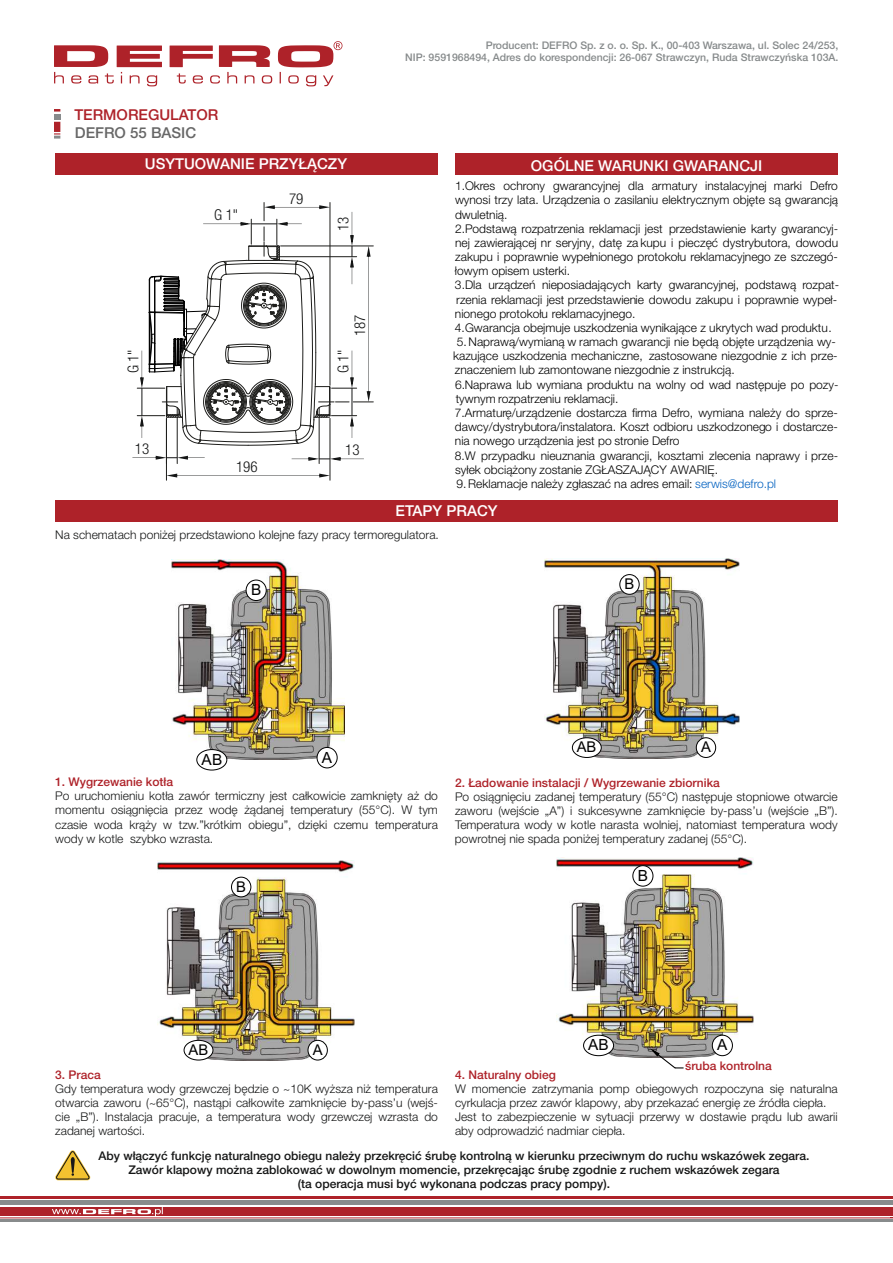
<style>
.page{position:relative;width:893px;height:1263px;background:#fff}
.page>*{position:absolute;margin:0;border:0;box-sizing:border-box;transform-origin:0 0}
.t1{font:15.45px "Arial";color:#000}
.t2{font:500 15px "Helvetica Neue LT Pro";color:#fff}
.t3{font:300 condensed 15px "Helvetica Neue LT Pro";color:#151616}
.t4{font:500 15px "Helvetica Neue LT Pro";color:#ae2229}
.t5{font:500 15px "Helvetica Neue LT Pro";color:#676767}
.t6{font:14.85px "Arial";color:#000}
.t7{font:300 12px/14.1px "Helvetica Neue LT Pro";color:#000}
.t8{font:300 12px/14.1px "Helvetica Neue LT Pro";color:#151616;text-align:justify}
.t9{font:500 12px/14.1px "Helvetica Neue LT Pro";color:#151616;text-align:center}
.t10{font:500 12px "Helvetica Neue LT Pro";color:#ae2229}
.t11{font:500 10.5px/12.3px "Helvetica Neue LT Pro";color:#868a8b;text-align:right}
.s1{color:#0563c1}
</style>
<div class="page">
<hr style="left:177px;top:417px;width:1px;height:47px;background:#1d1d1b">
<hr style="left:319px;top:417px;width:1px;height:47px;background:#1d1d1b">
<hr style="left:166px;top:418px;width:1px;height:62px;background:#1d1d1b">
<hr style="left:330px;top:418px;width:1px;height:62px;background:#1d1d1b">
<svg style="left:167px;top:474px;width:163px;height:3px"></svg>
<svg style="left:137px;top:202px;width:236px;height:244px"></svg>
<svg style="left:292px;top:457px;width:72px;height:4px"></svg>
<svg style="left:132px;top:456px;width:73px;height:4px"></svg>
<svg style="left:54px;top:41px;width:288px;height:45px"></svg>
<div style="left:54px;top:122px;width:6px;height:10px;background:#ae2229"></div>
<svg style="left:54px;top:133px;width:6px;height:6px"></svg>
<svg style="left:54px;top:109px;width:6px;height:10px"></svg>
<hr style="left:0;top:1217px;width:893px;height:1px;background:#ae2229">
<div style="left:0;top:1207px;width:893px;height:9px;background:#ae2229"></div>
<hr style="left:0;top:1219px;width:893px;height:3px;background:#888b8c">
<div style="left:0;top:1200px;width:893px;height:5px;background:#888b8c"></div>
<svg style="left:52px;top:1207px;width:111px;height:9px"></svg>
<hr style="left:0;top:1196px;width:893px;height:2px;background:#ae2229">
<div style="left:55px;top:153px;width:383px;height:21px;background:#ae2229"></div>
<div style="left:55px;top:500px;width:783px;height:22px;background:#ae2229"></div>
<img style="left:172px;top:560px;width:173px;height:199px">
<div style="left:246px;top:580px;width:20px;height:20px;background:#fff;border-radius:50%"></div>
<div style="left:246px;top:580px;width:21px;height:21px;border:1px solid #000;border-radius:50%"></div>
<div style="left:317px;top:747px;width:20px;height:21px;background:#fff;border-radius:50%"></div>
<div style="left:317px;top:747px;width:21px;height:21px;border:1px solid #000;border-radius:50%"></div>
<div style="left:197px;top:749px;width:30px;height:21px;background:#fff;border-radius:50%"></div>
<div style="left:196px;top:749px;width:31px;height:21px;border:1px solid #000;border-radius:50%"></div>
<img style="left:544px;top:559px;width:195px;height:199px">
<div style="left:620px;top:575px;width:19px;height:19px;background:#fff;border-radius:50%"></div>
<div style="left:619px;top:574px;width:21px;height:21px;border:1px solid #000;border-radius:50%"></div>
<div style="left:696px;top:738px;width:20px;height:19px;background:#fff;border-radius:50%"></div>
<div style="left:696px;top:737px;width:20px;height:21px;border:1px solid #000;border-radius:50%"></div>
<div style="left:572px;top:738px;width:29px;height:19px;background:#fff;border-radius:50%"></div>
<div style="left:572px;top:737px;width:30px;height:21px;border:1px solid #000;border-radius:50%"></div>
<img style="left:157px;top:860px;width:197px;height:200px">
<div style="left:231px;top:877px;width:20px;height:20px;background:#fff;border-radius:50%"></div>
<div style="left:231px;top:877px;width:20px;height:20px;border:1px solid #000;border-radius:50%"></div>
<div style="left:308px;top:1040px;width:19px;height:20px;background:#fff;border-radius:50%"></div>
<div style="left:308px;top:1040px;width:20px;height:20px;border:1px solid #000;border-radius:50%"></div>
<div style="left:184px;top:1040px;width:29px;height:20px;background:#fff;border-radius:50%"></div>
<div style="left:184px;top:1040px;width:29px;height:20px;border:1px solid #000;border-radius:50%"></div>
<img style="left:556px;top:857px;width:197px;height:200px">
<div style="left:633px;top:866px;width:20px;height:20px;background:#fff;border-radius:50%"></div>
<div style="left:632px;top:865px;width:21px;height:21px;border:1px solid #000;border-radius:50%"></div>
<div style="left:712px;top:1035px;width:20px;height:21px;background:#fff;border-radius:50%"></div>
<div style="left:712px;top:1035px;width:21px;height:21px;border:1px solid #000;border-radius:50%"></div>
<div style="left:584px;top:1035px;width:30px;height:21px;background:#fff;border-radius:50%"></div>
<div style="left:583px;top:1035px;width:31px;height:21px;border:1px solid #000;border-radius:50%"></div>
<svg style="left:650px;top:1048px;width:34px;height:20px"></svg>
<svg style="left:55px;top:1150px;width:35px;height:30px"></svg>
<div style="left:455px;top:153px;width:383px;height:21px;background:#ae2229"></div>
<p class="t4" style="left:74px;top:109px;width:145px">TERMOREGULATOR</p>
<p class="t5" style="left:75px;top:127px;width:123px">DEFRO 55 BASIC</p>
<p class="t2" style="left:145px;top:158px;width:204px">USYTUOWANIE PRZYŁĄCZY</p>
<p class="t3" style="left:214px;top:210px;width:26px">G 1"</p>
<p class="t3" style="left:289px;top:193px;width:16px">79</p>
<p class="t3" style="left:338px;top:231px;width:16px;rotate:-90deg">13</p>
<p class="t3" style="left:354px;top:336px;width:23px;rotate:-90deg">187</p>
<p class="t3" style="left:128px;top:373px;width:26px;rotate:-90deg">G 1"</p>
<p class="t3" style="left:338px;top:373px;width:26px;rotate:-90deg">G 1"</p>
<p class="t3" style="left:135px;top:443px;width:16px">13</p>
<p class="t3" style="left:345px;top:445px;width:16px">13</p>
<p class="t3" style="left:236px;top:461px;width:23px">196</p>
<p class="t11" style="left:405px;top:40px;width:435px">Producent: DEFRO Sp. z o. o. Sp. K., 00-403 Warszawa, ul. Solec 24/253,<br>NIP: 9591968494, Adres do korespondencji: 26-067 Strawczyn, Ruda Strawczyńska 103A.</p>
<p class="t2" style="left:531px;top:160px;width:233px">OGÓLNE WARUNKI GWARANCJI</p>
<p class="t7" style="left:455px;top:181px;width:386px">1.Okres ochrony gwarancyjnej dla armatury instalacyjnej marki Defro wynosi trzy lata. Urządzenia o zasilaniu elektrycznym objęte są gwarancją dwuletnią.<br>2.Podstawą rozpatrzenia reklamacji jest przedstawienie karty gwarancyj&shy;nej zawierającej nr seryjny, datę za kupu i pieczęć dystrybutora, dowodu zakupu i poprawnie wypełnionego protokołu reklamacyjnego ze szczegó&shy;łowym opisem usterki.<br>3.Dla urządzeń nieposiadających karty gwarancyjnej, podstawą rozpat&shy;rzenia reklamacji jest przedstawienie dowodu zakupu i poprawnie wypeł&shy;nionego protokołu reklamacyjnego.<br>4.Gwarancja obejmuje uszkodzenia wynikające z ukrytych wad produktu.</p>
<p class="t7" style="left:453px;top:336px;width:387px">5. Naprawą/wymianą w ramach gwarancji nie będą objęte urządzenia wy&shy;kazujące uszkodzenia mechaniczne, zastosowane niezgodnie z ich prze&shy;znaczeniem lub zamontowane niezgodnie z instrukcją.<br>6.Naprawa lub wymiana produktu na wolny od wad następuje po pozy&shy;tywnym rozpatrzeniu reklamacji.<br>7.Armaturę/urządzenie dostarcza firma Defro, wymiana należy do sprze&shy;dawcy/dystrybutora/instalatora. Koszt odbioru uszkodzonego i dostarcze&shy;nia nowego urządzenia jest po stronie Defro<br>8.W przypadku nieuznania gwarancji, kosztami zlecenia naprawy i prze&shy;syłek obciążony zostanie ZGŁASZAJĄCY AWARIĘ.</p>
<p class="t7" style="left:457px;top:478px;width:321px">9. Reklamacje należy zgłaszać na adres email: <span class="s1">serwis@defro.pl</span></p>
<p class="t2" style="left:396px;top:506px;width:103px">ETAPY PRACY</p>
<p class="t8" style="left:55px;top:529px;width:385px">Na schematach poniżej przedstawiono kolejne fazy pracy termoregulatora.</p>
<p class="t1" style="left:251px;top:584px;width:12px">B</p>
<p class="t6" style="left:625px;top:578px;width:11px">B</p>
<p class="t1" style="left:201px;top:753px;width:22px">AB</p>
<p class="t1" style="left:322px;top:751px;width:12px">A</p>
<p class="t10" style="left:55px;top:777px;width:119px">1. Wygrzewanie kotła</p>
<p class="t8" style="left:55px;top:791px;width:384px">Po uruchomieniu kotła zawór termiczny jest całkowicie zamknięty aż do momentu osiągnięcia przez wodę żądanej temperatury (55°C). W tym czasie woda krąży w tzw.”krótkim obiegu”, dzięki czemu temperatura wody w kotle szybko wzrasta.</p>
<p class="t6" style="left:236px;top:881px;width:11px">B</p>
<p class="t6" style="left:577px;top:741px;width:21px">AB</p>
<p class="t6" style="left:701px;top:741px;width:11px">A</p>
<p class="t10" style="left:455px;top:778px;width:266px">2. Ładowanie instalacji / Wygrzewanie zbiornika</p>
<p class="t8" style="left:455px;top:791px;width:384px">Po osiągnięciu zadanej temperatury (55°C) następuje stopniowe otwarcie zaworu (wejście „A”) i sukcesywne zamknięcie by-pass’u (wejście „B”).<br>Temperatura wody w kotle narasta wolniej, natomiast temperatura wody powrotnej nie spada poniżej temperatury zadanej (55°C).</p>
<p class="t1" style="left:638px;top:869px;width:12px">B</p>
<p class="t6" style="left:188px;top:1044px;width:21px">AB</p>
<p class="t6" style="left:313px;top:1044px;width:11px">A</p>
<p class="t10" style="left:55px;top:1070px;width:47px">3. Praca</p>
<p class="t8" style="left:55px;top:1083px;width:384px">Gdy temperatura wody grzewczej będzie o ~10K wyższa niż temperatura otwarcia zaworu (~65°C), nastąpi całkowite zamknięcie by-pass’u (wejś&shy;cie „B”). Instalacja pracuje, a temperatura wody grzewczej wzrasta do zadanej wartości.</p>
<p class="t1" style="left:588px;top:1039px;width:22px">AB</p>
<p class="t1" style="left:717px;top:1039px;width:12px">A</p>
<p class="t10" style="left:685px;top:1061px;width:88px">śruba kontrolna</p>
<p class="t10" style="left:455px;top:1070px;width:102px">4. Naturalny obieg</p>
<p class="t8" style="left:455px;top:1083px;width:384px;text-align:left">W momencie zatrzymania pomp obiegowych rozpoczyna się naturalna cyrkulacja przez zawór klapowy, aby przekazać energię ze źródła ciepła.<br>Jest to zabezpieczenie w sytuacji przerwy w dostawie prądu lub awarii aby odprowadzić nadmiar ciepła.</p>
<p class="t9" style="left:98px;top:1150px;width:712px">Aby włączyć funkcję naturalnego obiegu należy przekręcić śrubę kontrolną w kierunku przeciwnym do ruchu wskazówek zegara.<br>Zawór klapowy można zablokować w dowolnym momencie, przekręcając śrubę zgodnie z ruchem wskazówek zegara<br>(ta operacja musi być wykonana podczas pracy pompy).</p>
</div>
